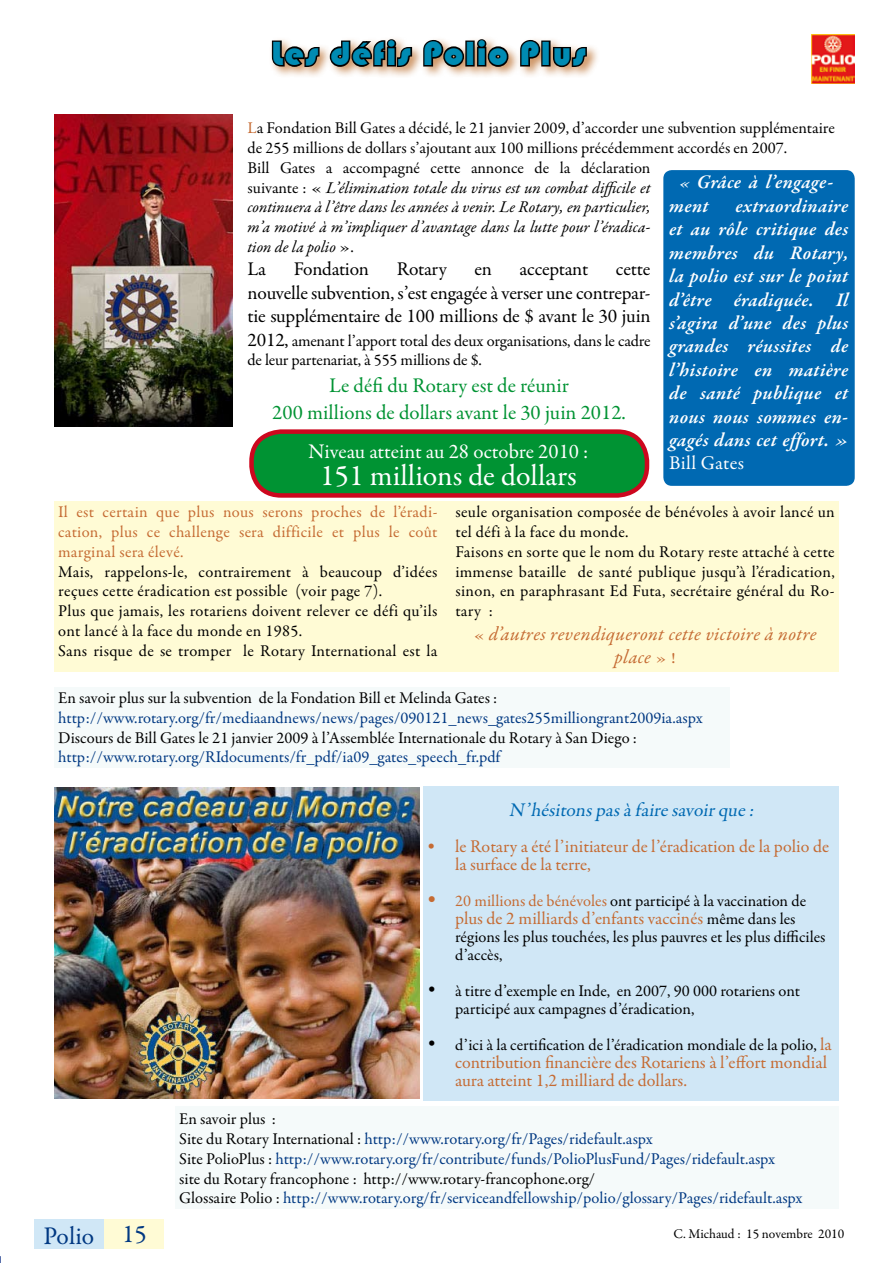
<style>
.page{position:relative;width:893px;height:1263px;background:#fff}
.page>*{position:absolute;margin:0;border:0;box-sizing:border-box;transform-origin:0 0}
.t1{font:34.5px "Bauhaus 93";letter-spacing:.05em;color:#008bb3}
.t2{font:30px "Garamond Premr Pro";color:#fff}
.t3{font:25.5px "Garamond Premr Pro";color:#003882}
.t4{font:21px/27px "Garamond Premr Pro";color:#009333;text-align:center}
.t5{font:21px "Garamond Premr Pro";letter-spacing:-.005em;color:#fff}
.t6{font:italic 600 19.5px/23.4px "Garamond Premr Pro";letter-spacing:.02em;color:#fff}
.t7{font:19.5px/23.4px "Garamond Premr Pro";letter-spacing:-.015em;color:#000;text-align:justify}
.t8{font:italic 19.5px/23.4px "Garamond Premr Pro";letter-spacing:.015em;color:#c56b33;text-align:center}
.t9{font:italic 19.5px "Garamond Premr Pro";color:#0069b2}
.t10{font:19.5px "Garamond Premr Pro";letter-spacing:.015em;color:#fff}
.t11{font:18px/18px "Garamond Premr Pro";color:#c56b33}
.t12{font:16.5px/19.8px "Garamond Premr Pro";color:#000}
.t13{font:16.5px/19.8px "Garamond Premr Pro";color:#003882}
.t14{font:16.5px/19.8px "Garamond Premr Pro";letter-spacing:.02em;color:#000}
.t15{font:16.5px/19.8px "Garamond Premr Pro";letter-spacing:.02em;color:#c56b33;text-align:justify}
.t16{font:13.5px "Garamond Premr Pro";color:#000}
.s1{color:#c56b33}
.s2{font-style:italic}
.s3{font-size:16.5px}
.s4{font-size:19.5px}
.s5{font-style:normal;font-size:16.5px}
.s6{font-family:"Garamond";font-weight:700}
.s7{font-family:"Garamond";font-weight:700;font-size:21px;color:#c56b33}
.s8{font-size:16.5px;color:#000}
.s9{font-family:"Garamond";font-size:21px}
.s10{font-size:18px;color:#c56b33}
.s11{color:#000}
</style>
<div class="page">
<div style="left:105px;top:1219px;width:59px;height:30px;background:#fffbd5"></div>
<div style="left:34px;top:1219px;width:70px;height:30px;background:#d0e7f6"></div>
<img style="left:812px;top:35px;width:42px;height:49px">
<div style="left:269px;top:35px;width:331px;height:43px;background:#bc6f2e;opacity:.75"></div>
<svg style="left:270px;top:39px;width:51px;height:39px"></svg>
<svg style="left:328px;top:37px;width:86px;height:41px"></svg>
<svg style="left:421px;top:38px;width:45px;height:31px"></svg>
<div style="left:465px;top:41px;width:10px;height:26px;border:3px solid #000"></div>
<svg style="left:475px;top:37px;width:35px;height:32px"></svg>
<svg style="left:518px;top:38px;width:24px;height:30px"></svg>
<div style="left:541px;top:41px;width:10px;height:26px;border:3px solid #000"></div>
<svg style="left:551px;top:45px;width:37px;height:33px"></svg>
<div style="left:54px;top:501px;width:785px;height:170px;background:#fffbd5"></div>
<div style="left:54px;top:687px;width:675px;height:80px;background:#f5fafa"></div>
<img style="left:54px;top:114px;width:179px;height:312px">
<div style="left:663px;top:170px;width:192px;height:316px;background:#0069b2;border-radius:9px"></div>
<div style="left:252px;top:432px;width:395px;height:63px;background:#009333;border-radius:30px"></div>
<div style="left:249px;top:429px;width:400px;height:69px;border:4px solid #cd071e;border-radius:30px"></div>
<div style="left:424px;top:786px;width:415px;height:315px;background:#d0e7f6"></div>
<img style="left:54px;top:788px;width:365px;height:311px">
<div style="left:175px;top:1107px;width:664px;height:102px;background:#f5fafa"></div>
<h1 class="t1" style="left:272px;top:34px;width:316px">Les défis Polio Plus</h1>
<p class="t12" style="left:248px;top:118px;width:589px"><span class="s1">L</span>a Fondation Bill Gates a décidé, le 21 janvier 2009, d’accorder une subvention supplémentaire de 255 millions de dollars s’ajoutant aux 100 millions précédemment accordés en 2007.<br>Bill Gates a accompagné cette annonce de la déclaration<br>suivante : « <span class="s2">L’élimination totale du virus est un combat difficile et<br>continuera à l’être dans les années à venir. Le Rotary, en particulier,<br>m’a motivé à m’impliquer d’avantage dans la lutte pour l’éradica-<br>tion de la polio</span> ».</p>
<p class="t7" style="left:248px;top:258px;width:20px">La</p>
<p class="t7" style="left:294px;top:258px;width:77px">Fondation</p>
<p class="t7" style="left:397px;top:258px;width:52px">Rotary</p>
<p class="t7" style="left:474px;top:258px;width:19px">en</p>
<p class="t7" style="left:520px;top:258px;width:70px">acceptant</p>
<p class="t6" style="left:669px;top:172px;width:166px;text-indent:10px"><span class="s3">«</span> Grâce à l’engage&shy;ment</p>
<p class="t6" style="left:669px;top:195px;width:181px;text-align:justify;text-indent:66px">extraordinaire et au rôle critique des membres du Rotary, la polio est sur le point d’être éradiquée. Il s’agira d’une des plus grandes réussites de l’histoire en matière de santé publique et nous nous sommes en&shy;gagés dans cet effort. »</p>
<p class="t10" style="left:669px;top:451px;width:76px">Bill Gates</p>
<p class="t7" style="left:248px;top:258px;width:405px;text-indent:368px">cette nouvelle subvention, s’est engagée à verser une contrepar&shy;tie supplémentaire de 100 millions de $ avant le 30 juin</p>
<p class="t12" style="left:247px;top:331px;width:405px"><span class="s4">2012,</span> amenant l’apport total des deux organisations, dans le cadre de leur partenariat, à 555 millions de $.</p>
<p class="t4" style="left:272px;top:373px;width:355px">Le défi du Rotary est de réunir<br>200 millions de dollars avant le 30 juin 2012.</p>
<p class="t5" style="left:308px;top:438px;width:281px">Niveau atteint au 28 octobre 2010 :</p>
<h2 class="t2" style="left:320px;top:457px;width:258px">151 millions de dollars</h2>
<p class="t14" style="left:455px;top:503px;width:381px">seule organisation composée de bénévoles à avoir lancé un tel défi à la face du monde.<br>Faisons en sorte que le nom du Rotary reste attaché à cette immense bataille de santé publique jusqu’à l’éradication, sinon, en paraphrasant Ed Futa, secrétaire général du Ro&shy;tary :</p>
<p class="t8" style="left:474px;top:623px;width:345px"><span class="s5">«</span> d’autres revendiqueront cette victoire à notre place <span class="s5">» !</span></p>
<p class="t12" style="left:58px;top:688px;width:441px">En savoir plus sur la subvention de la Fondation Bill et Melinda Gates :</p>
<p class="t13" style="left:58px;top:708px;width:646px">http://www.rotary.org/fr/mediaandnews/news/pages/090121_news_gates255milliongrant2009ia.aspx</p>
<p class="t12" style="left:58px;top:728px;width:580px">Discours de Bill Gates le 21 janvier 2009 à l’Assemblée Internationale du Rotary à San Diego :</p>
<p class="t13" style="left:58px;top:748px;width:444px">http://www.rotary.org/RIdocuments/fr_pdf/ia09_gates_speech_fr.pdf</p>
<p class="t15" style="left:58px;top:503px;width:381px">Il est certain que plus nous serons proches de l’éradi&shy;cation, plus ce challenge sera difficile et plus le coût marginal sera élevé.</p>
<p class="t14" style="left:58px;top:562px;width:381px">Mais, rappelons-le, contrairement à beaucoup d’idées reçues cette éradication est possible (voir page 7).<br>Plus que jamais, les rotariens doivent relever ce défi qu’ils ont lancé à la face du monde en 1985.<br>Sans risque de se tromper le Rotary International est la</p>
<p class="t9" style="left:509px;top:798px;width:250px">N’hésitonspasà faire savoirque :</p>
<p class="t11" style="left:455px;top:838px;width:376px;text-indent:-27px"><span class="s6">•</span> le Rotary a été l’initiateur de l’éradication de la polio de la surface de la terre,</p>
<p class="t12" style="left:428px;top:891px;width:380px"><span class="s7">•</span> <span class="s1">20 millions de bénévoles</span> ont participé à la vaccination de</p>
<p class="t11" style="left:455px;top:910px;width:342px">plus de 2 milliards d’enfants vaccinés <span class="s8">même dans les</span></p>
<p class="t12" style="left:455px;top:928px;width:372px;line-height:18px">régions les plus touchées, les plus pauvres et les plus difficiles d’accès,</p>
<p class="t12" style="left:455px;top:982px;width:347px;line-height:18px;text-indent:-27px"><span class="s9">•</span> à titre d’exemple en Inde, en 2007, 90 000 rotariens ont participé aux campagnes d’éradication,</p>
<p class="t12" style="left:428px;top:1035px;width:405px"><span class="s9">•</span> d’ici à la certification de l’éradication mondiale de la polio, <span class="s10">la</span></p>
<p class="t11" style="left:455px;top:1054px;width:373px">contribution financière des Rotariens à l’effort mondial aura atteint 1,2 milliard de dollars.</p>
<p class="t13" style="left:179px;top:1109px;width:625px"><span class="s11">En savoir plus :<br>Site du Rotary International :</span> http://www.rotary.org/fr/Pages/ridefault.aspx<br><span class="s11">Site PolioPlus :</span> http://www.rotary.org/fr/contribute/funds/PolioPlusFund/Pages/ridefault.aspx<br><span class="s11">site du Rotary francophone : http://www.rotary-francophone.org/<br>Glossaire Polio :</span> http://www.rotary.org/fr/serviceandfellowship/polio/glossary/Pages/ridefault.aspx</p>
<h3 class="t3" style="left:44px;top:1220px;width:105px">Polio 15</h3>
<p class="t16" style="left:673px;top:1226px;width:172px">C. Michaud : 15 novembre 2010</p>
</div>
